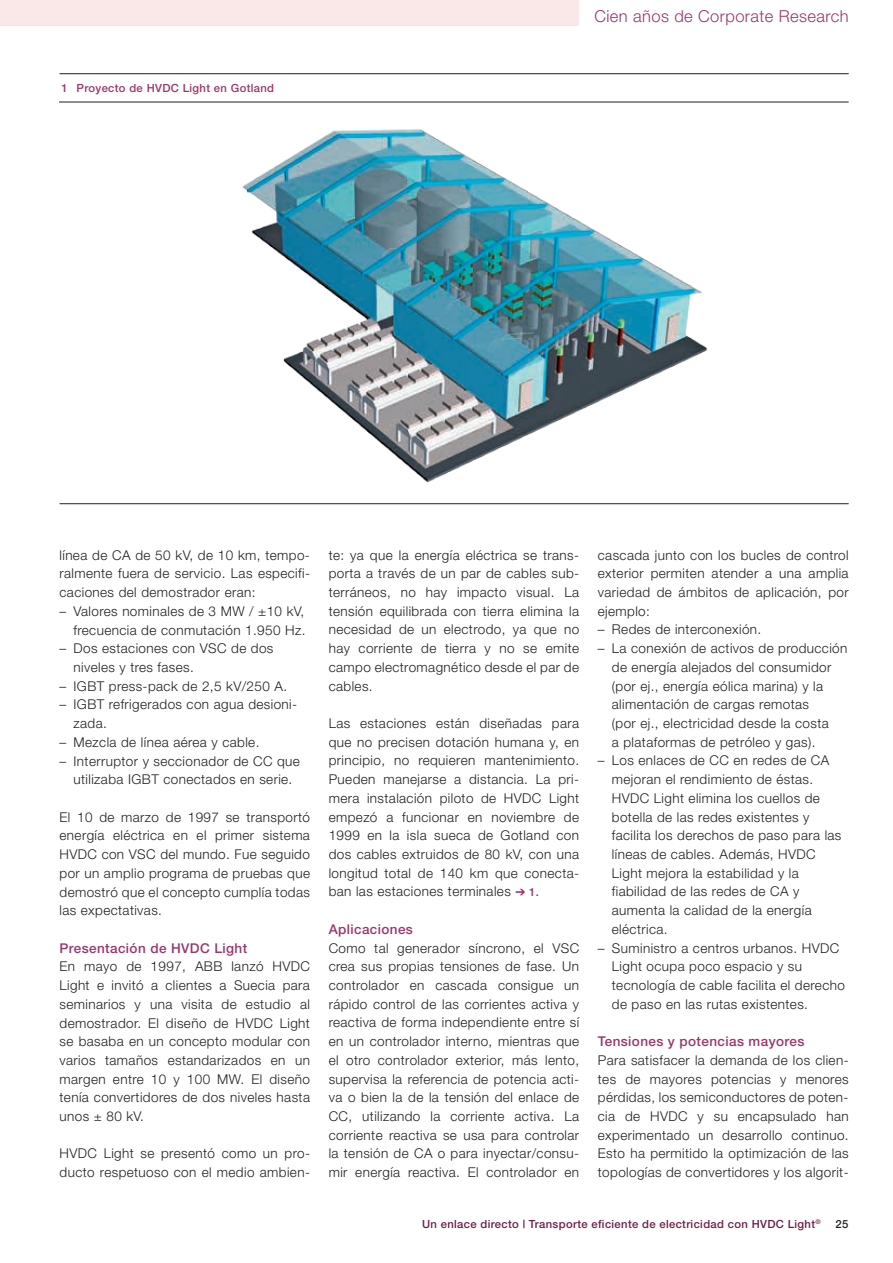
<style>
.page{position:relative;width:893px;height:1263px;background:#fff}
.page>*{position:absolute;margin:0;border:0;box-sizing:border-box;transform-origin:0 0}
.t1{font:300 16.5px "Helvetica Neue";letter-spacing:.025em;color:#9c356c}
.t2{font:300 13.5px/18.8px "Helvetica Neue";letter-spacing:.03em;color:#231f20;text-align:justify}
.t3{font:500 13.5px "Helvetica Neue";letter-spacing:.03em;color:#9c356c}
.t4{font:500 11.25px "Helvetica Neue";letter-spacing:.03em;color:#6f1d48}
.t5{font:500 11.25px "Helvetica Neue";letter-spacing:.03em;color:#9c356c}
.t6{font:500 11.25px "Helvetica Neue";color:#231f20}
.s1{color:#9c356c}
.s2{font-weight:500;font-size:11.25px;color:#9c356c}
</style>
<div class="page">
<img style="left:242px;top:129px;width:466px;height:354px">
<hr style="left:60px;top:73px;width:789px;height:1px;background:#231f20">
<hr style="left:60px;top:503px;width:789px;height:1px;background:#231f20">
<hr style="left:59px;top:102px;width:790px;height:1px;background:#231f20">
<div style="left:0;top:0;width:578px;height:26px;background:#fae7e8"></div>
<p class="t5" style="left:62px;top:81px;width:214px">1 Proyecto de HVDC Light en Gotland</p>
<p class="t1" style="left:594px;top:6px;width:256px">Cien años de Corporate Research</p>
<p class="t2" style="left:60px;top:545px;width:252px">línea de CA de 50 kV, de 10 km, tempo&shy;ralmente fuera de servicio. Las especifi&shy;caciones del demostrador eran:</p>
<p class="t2" style="left:60px;top:601px;width:247px;text-align:right">– Valores nominales de 3 MW / ±10 kV, frecuencia de conmutación 1.950 Hz.</p>
<p class="t2" style="left:74px;top:639px;width:201px;text-indent:-14px">– Dos estaciones con VSC de dos niveles y tres fases.</p>
<p class="t2" style="left:60px;top:676px;width:229px">– IGBT press-pack de 2,5 kV/250 A.</p>
<p class="t2" style="left:74px;top:695px;width:225px;text-indent:-14px">– IGBT refrigerados con agua desioni&shy;zada.</p>
<p class="t2" style="left:60px;top:732px;width:201px">– Mezcla de línea aérea y cable.</p>
<p class="t2" style="left:60px;top:751px;width:242px;text-align:center">– Interruptor y seccionador de CC que utilizaba IGBT conectados en serie.</p>
<p class="t2" style="left:60px;top:807px;width:252px">El 10 de marzo de 1997 se transportó energía eléctrica en el primer sistema HVDC con VSC del mundo. Fue seguido por un amplio programa de pruebas que demostró que el concepto cumplía todas las expectativas.</p>
<p class="t3" style="left:60px;top:940px;width:189px">Presentación de HVDC Light</p>
<p class="t2" style="left:60px;top:957px;width:252px">En mayo de 1997, ABB lanzó HVDC Light e invitó a clientes a Suecia para seminarios y una visita de estudio al demostrador. El diseño de HVDC Light se basaba en un concepto modular con varios tamaños estandarizados en un margen entre 10 y 100 MW. El diseño tenía convertidores de dos niveles hasta unos ± 80 kV.</p>
<p class="t2" style="left:60px;top:1144px;width:252px">HVDC Light se presentó como un pro&shy;ducto respetuoso con el medio ambien-</p>
<p class="t2" style="left:329px;top:545px;width:252px">te: ya que la energía eléctrica se trans&shy;porta a través de un par de cables sub&shy;terráneos, no hay impacto visual. La tensión equilibrada con tierra elimina la necesidad de un electrodo, ya que no hay corriente de tierra y no se emite campo electromagnético desde el par de cables.</p>
<p class="t2" style="left:329px;top:713px;width:252px;text-align:left">Las estaciones están diseñadas para que no precisen dotación humana y, en principio, no requieren mantenimiento.<br>Pueden manejarse a distancia. La pri&shy;mera instalación piloto de HVDC Light empezó a funcionar en noviembre de 1999 en la isla sueca de Gotland con dos cables extruidos de 80 kV, con una longitud total de 140 km que conecta&shy;ban las estaciones terminales <span class="s1">➔</span> <span class="s2">1.</span></p>
<p class="t3" style="left:329px;top:921px;width:86px">Aplicaciones</p>
<p class="t2" style="left:329px;top:938px;width:252px">Como tal generador síncrono, el VSC crea sus propias tensiones de fase. Un controlador en cascada consigue un rápido control de las corrientes activa y reactiva de forma independiente entre sí en un controlador interno, mientras que el otro controlador exterior, más lento, supervisa la referencia de potencia acti&shy;va o bien la de la tensión del enlace de CC, utilizando la corriente activa. La corriente reactiva se usa para controlar la tensión de CA o para inyectar/consu&shy;mir energía reactiva. El controlador en</p>
<p class="t2" style="left:598px;top:545px;width:252px">cascada junto con los bucles de control exterior permiten atender a una amplia variedad de ámbitos de aplicación, por ejemplo:</p>
<p class="t2" style="left:598px;top:620px;width:165px">– Redes de interconexión.</p>
<p class="t2" style="left:612px;top:639px;width:237px;text-align:left;text-indent:-14px">– La conexión de activos de producción de energía alejados del consumidor (por ej., energía eólica marina) y la alimentación de cargas remotas<br>(por ej., electricidad desde la costa<br>a plataformas de petróleo y gas).</p>
<p class="t2" style="left:612px;top:751px;width:231px;text-align:left;text-indent:-14px">– Los enlaces de CC en redes de CA mejoran el rendimiento de éstas.<br>HVDC Light elimina los cuellos de botella de las redes existentes y facilita los derechos de paso para las líneas de cables. Además, HVDC<br>Light mejora la estabilidad y la fiabilidad de las redes de CA y aumenta la calidad de la energía eléctrica.</p>
<p class="t2" style="left:612px;top:938px;width:234px;text-align:left;text-indent:-14px">– Suministro a centros urbanos. HVDC Light ocupa poco espacio y su tecnología de cable facilita el derecho de paso en las rutas existentes.</p>
<p class="t3" style="left:598px;top:1033px;width:208px">Tensiones y potencias mayores</p>
<p class="t2" style="left:598px;top:1050px;width:252px">Para satisfacer la demanda de los clien&shy;tes de mayores potencias y menores pérdidas, los semiconductores de poten&shy;cia de HVDC y su encapsulado han experimentado un desarrollo continuo.<br>Esto ha permitido la optimización de las topologías de convertidores y los algorit-</p>
<p class="t4" style="left:422px;top:1217px;width:400px">Un enlace directo | Transporte eficiente de electricidad con HVDC Light<sup>®</sup></p>
<p class="t6" style="left:835px;top:1217px;width:14px">25</p>
</div>
